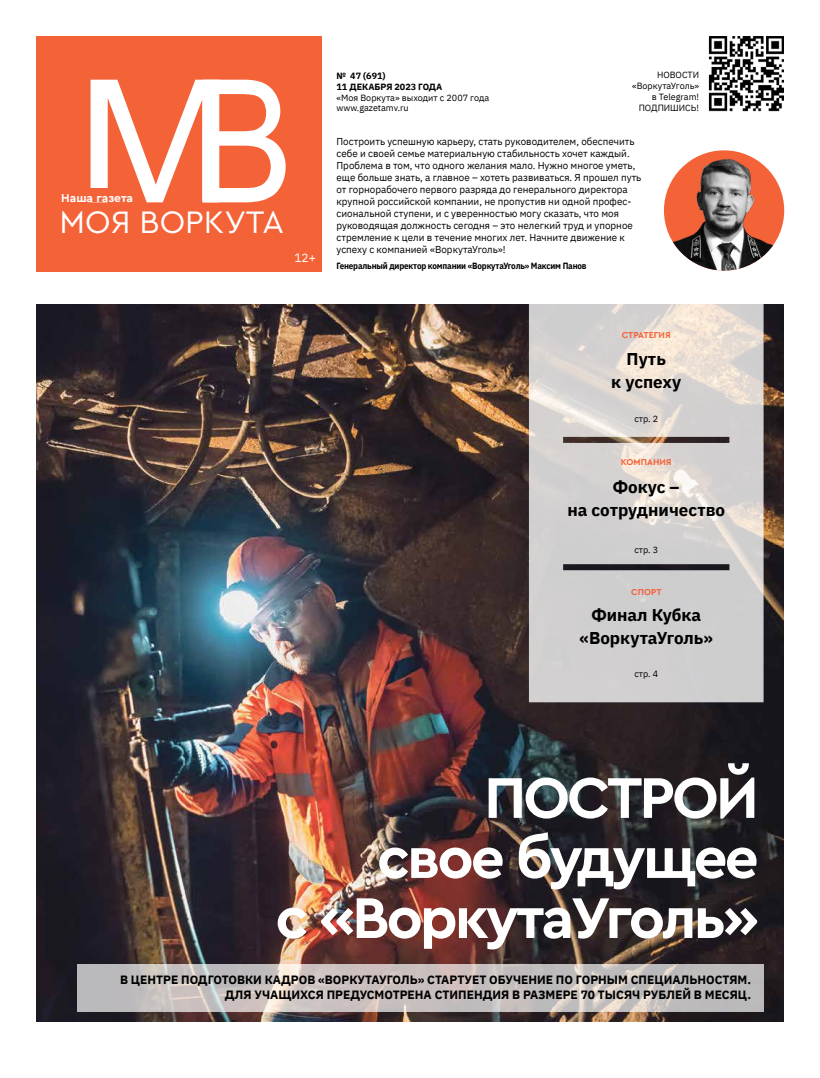
<style>
.page{position:relative;width:820px;height:1078px;background:#fff}
.page>*{position:absolute;margin:0;border:0;box-sizing:border-box;transform-origin:0 0}
.t1{font:700 60px/60px "Cera Pro";letter-spacing:-.05em;color:#fff;text-align:right}
.t2{font:32.5px "Cera Pro";color:#fff}
.t3{font:700 17px/23px "IBM Plex Sans";color:#000;text-align:center}
.t4{font:700 12px/14.4px "IBM Plex Sans";color:#000;text-align:right}
.t5{font:700 12px "Cera Pro";color:#fff}
.t6{font:12px "IBM Plex Sans";color:#fff}
.t7{font:10px/12px "IBM Plex Sans";color:#000}
.t8{font:9px/10.8px "IBM Plex Sans";color:#000;text-align:right}
.t9{font:700 9px "IBM Plex Sans";letter-spacing:-.02em;color:#000;scale:.9 1}
.t10{font:700 9px/10.8px "IBM Plex Sans";color:#000}
.t11{font:700 9px "Cera Pro";color:#f46238}
</style>
<div class="page">
<img style="left:36px;top:304px;width:747px;height:716px">
<svg style="left:528px;top:160px;width:235px;height:542px;fill:#d4d1d0"></svg>
<img style="left:708px;top:36px;width:75px;height:76px">
<img style="left:663px;top:150px;width:120px;height:120px;border-radius:60px">
<div style="left:36px;top:36px;width:286px;height:235px;background:#f46238"></div>
<svg style="left:90px;top:80px;width:195px;height:122px"></svg>
<div style="left:36px;top:188px;width:81px;height:14px;background:#f46238"></div>
<svg style="left:77px;top:963px;width:686px;height:48px;background:#c5bebc"></svg>
<p class="t5" style="left:61px;top:190px;width:73px">Наша газета</p>
<h2 class="t2" style="left:60px;top:200px;width:226px">МОЯ ВОРКУТА</h2>
<p class="t6" style="left:294px;top:248px;width:23px">12+</p>
<p class="t8" style="left:632px;top:69px;width:68px">НОВОСТИ «ВоркутаУголь» в Telegram!<br>ПОДПИШИСЬ!</p>
<p class="t10" style="left:336px;top:70px;width:107px">№ 47 (691)<br>11 ДЕКАБРЯ 2023 ГОДА</p>
<p class="t8" style="left:336px;top:91px;width:154px;text-align:left">«Моя Воркута» выходит с 2007 года www.gazetamv.ru</p>
<p class="t7" style="left:336px;top:134px;width:306px">Построить успешную карьеру, стать руководителем, обеспечить себе и своей семье материальную стабильность хочет каждый.<br>Проблема в том, что одного желания мало. Нужно многое уметь, еще больше знать, а главное – хотеть развиваться. Я прошел путь от горнорабочего первого разряда до генерального директора крупной российской компании, не пропустив ни одной профес&shy;сиональной ступени, и с уверенностью могу сказать, что моя руководящая должность сегодня – это нелегкий труд и упорное стремление к цели в течение многих лет. Начните движение к успеху с компанией «ВоркутаУголь»!</p>
<p class="t9" style="left:336px;top:258px;width:279px">Генеральный директор компании «ВоркутаУголь» Максим Панов</p>
<p class="t11" style="left:621px;top:328px;width:50px">СТРАТЕГИЯ</p>
<h3 class="t3" style="left:611px;top:346px;width:71px">Путь<br>к успеху</h3>
<p class="t8" style="left:634px;top:412px;width:25px">стр. 2</p>
<p class="t11" style="left:620px;top:455px;width:52px">КОМПАНИЯ</p>
<h3 class="t3" style="left:567px;top:474px;width:159px">Фокус –<br>на сотрудничество</h3>
<p class="t8" style="left:634px;top:543px;width:25px">стр. 3</p>
<p class="t11" style="left:631px;top:586px;width:32px">СПОРТ</p>
<h3 class="t3" style="left:579px;top:602px;width:135px">Финал Кубка «ВоркутаУголь»</h3>
<p class="t8" style="left:634px;top:667px;width:25px">стр. 4</p>
<h1 class="t1" style="left:275px;top:765px;width:485px">ПОСТРОЙ<br>свое будущее<br>с «ВоркутаУголь»</h1>
<p class="t4" style="left:120px;top:971px;width:632px">В ЦЕНТРЕ ПОДГОТОВКИ КАДРОВ «ВОРКУТАУГОЛЬ» СТАРТУЕТ ОБУЧЕНИЕ ПО ГОРНЫМ СПЕЦИАЛЬНОСТЯМ.<br>ДЛЯ УЧАЩИХСЯ ПРЕДУСМОТРЕНА СТИПЕНДИЯ В РАЗМЕРЕ 70 ТЫСЯЧ РУБЛЕЙ В МЕСЯЦ.</p>
</div>
